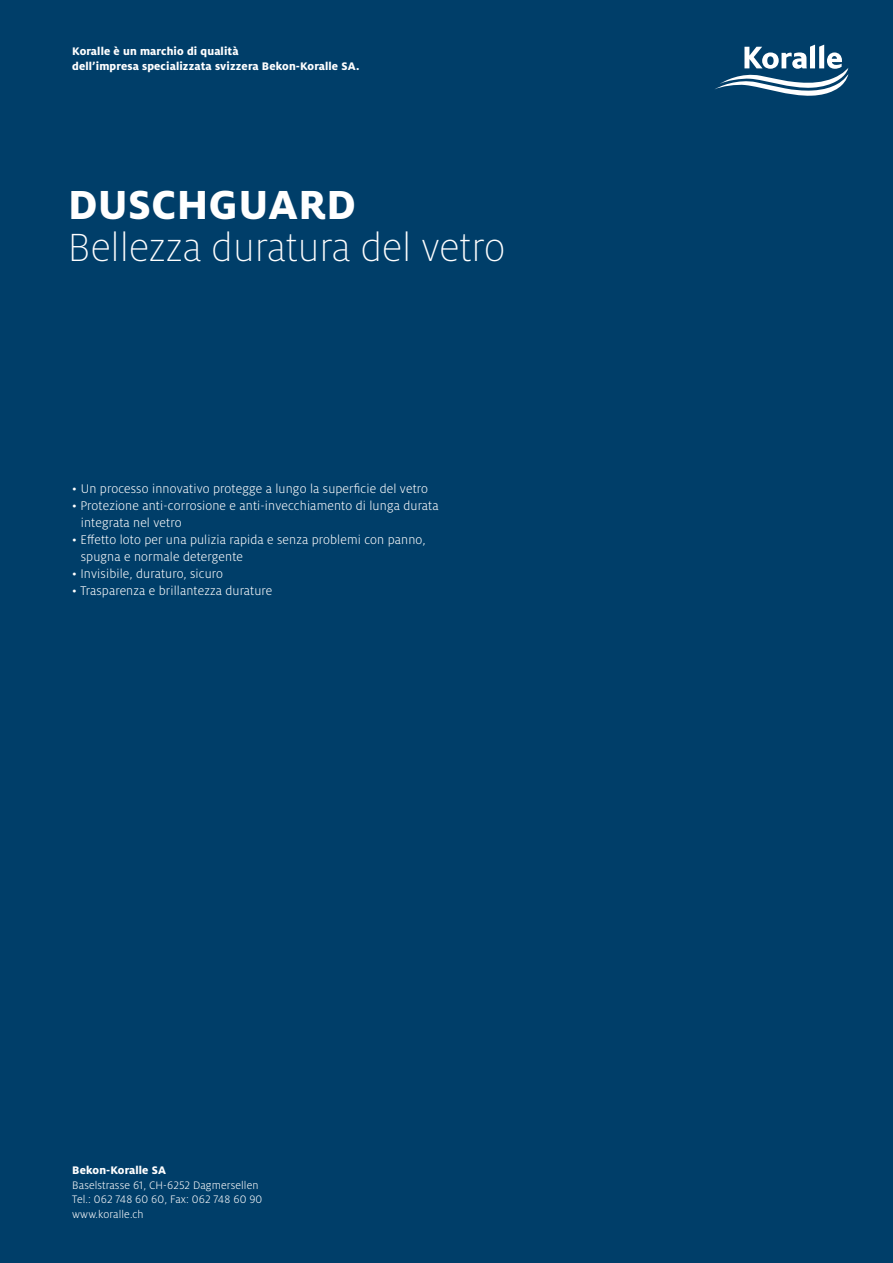
<style>
.page{position:relative;width:893px;height:1263px;background:#003e69}
.page>*{position:absolute;margin:0;border:0;box-sizing:border-box;transform-origin:0 0}
.t1{font:800 45px "Milo OT";letter-spacing:.01em;color:#fff}
.t2{font:300 expanded 43.5px "Milo OT";color:#fff}
.t3{font:300 13.8px/17px "Milo OT";letter-spacing:.01em;color:#fff}
.t4{font:800 12.15px/14.9px "Milo OT";letter-spacing:.01em;color:#fff}
.t5{font:300 12px/14.9px "Milo OT";letter-spacing:.01em;color:#fff}
</style>
<div class="page">
<svg style="left:715px;top:45px;width:133px;height:51px"></svg>
<p class="t4" style="left:72px;top:44px;width:289px">Koralle è un marchio di qualità<br>dell’impresa specializzata svizzera Bekon-Koralle SA.</p>
<h1 class="t1" style="left:68px;top:180px;width:289px">DUSCHGUARD</h1>
<h2 class="t2" style="left:68px;top:224px;width:439px">Bellezza duratura del vetro</h2>
<p class="t3" style="left:72px;top:481px;width:357px">• Un processo innovativo protegge a lungo la superficie del vetro</p>
<p class="t3" style="left:81px;top:498px;width:359px;text-indent:-9px">• Protezione anti-corrosione e anti-invecchiamento di lunga durata integrata nel vetro</p>
<p class="t3" style="left:81px;top:532px;width:346px;text-indent:-9px">• Effetto loto per una pulizia rapida e senza problemi con panno, spugna e normale detergente</p>
<p class="t3" style="left:72px;top:566px;width:152px">• Invisibile, duraturo, sicuro</p>
<p class="t3" style="left:72px;top:583px;width:202px">• Trasparenza e brillantezza durature</p>
<p class="t4" style="left:72px;top:1162px;width:95px">Bekon-Koralle SA</p>
<p class="t5" style="left:72px;top:1177px;width:192px">Baselstrasse 61, CH-6252 Dagmersellen<br>Tel.: 062 748 60 60, Fax: 062 748 60 90 www.koralle.ch</p>
</div>
